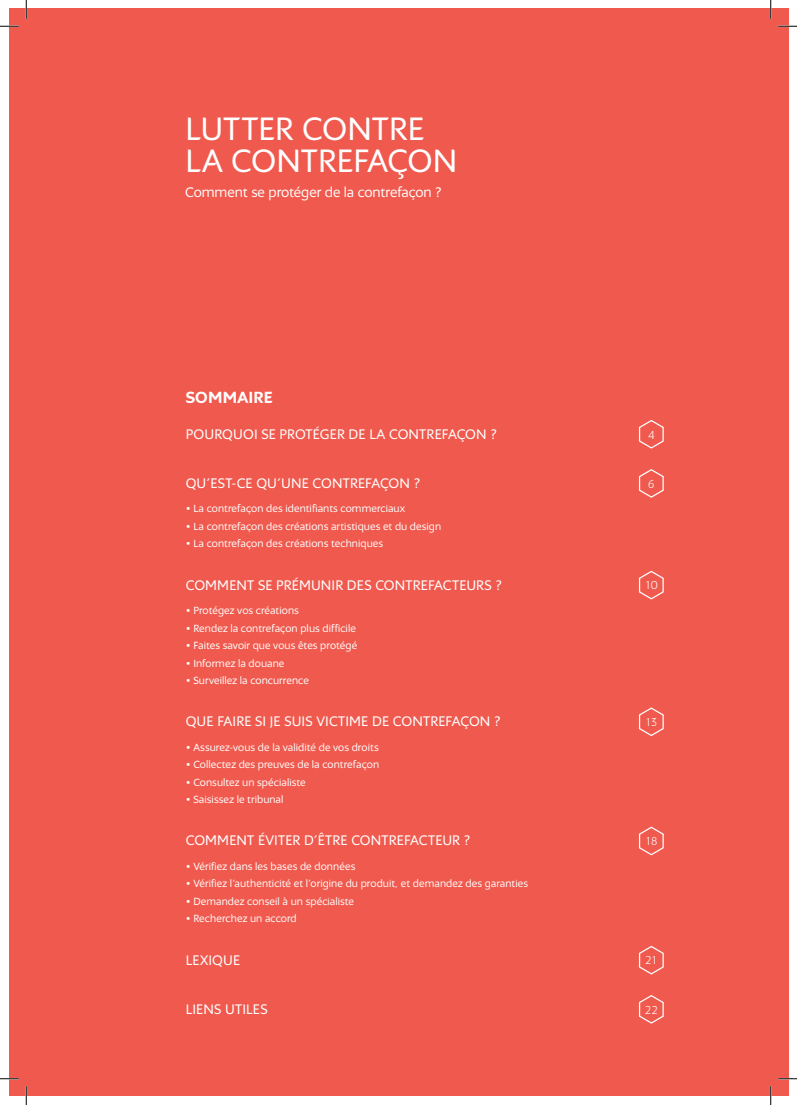
<style>
.page{position:relative;width:797px;height:1105px;background:#fff}
.page>*{position:absolute;margin:0;border:0;box-sizing:border-box;transform-origin:0 0}
.t1{font:35px/32.5px "Inpi";letter-spacing:.005em;color:#fff}
.t2{font:700 17.5px "Inpi";letter-spacing:.01em;color:#fff}
.t3{font:15px "Inpi";letter-spacing:.01em;color:#fff}
.t4{font:300 12.5px "Inpi";letter-spacing:-.07em;color:#fff}
.t5{font:11.25px "Inpi";letter-spacing:.005em;color:#fff}
.s1{font-weight:700}
</style>
<div class="page">
<div style="left:9px;top:9px;width:779px;height:1087px;background:#f0594d"></div>
<svg style="left:639px;top:420px;width:25px;height:29px"></svg>
<svg style="left:639px;top:469px;width:25px;height:29px"></svg>
<svg style="left:639px;top:570px;width:25px;height:30px"></svg>
<svg style="left:639px;top:707px;width:25px;height:30px"></svg>
<svg style="left:639px;top:826px;width:25px;height:30px"></svg>
<svg style="left:639px;top:945px;width:25px;height:30px"></svg>
<svg style="left:639px;top:995px;width:25px;height:29px"></svg>
<svg style="left:0;top:25px;width:19px;height:2px"></svg>
<svg style="left:778px;top:25px;width:19px;height:2px"></svg>
<svg style="left:0;top:1078px;width:19px;height:1px"></svg>
<svg style="left:778px;top:1078px;width:19px;height:1px"></svg>
<svg style="left:25px;top:0;width:2px;height:19px"></svg>
<svg style="left:25px;top:1086px;width:2px;height:19px"></svg>
<svg style="left:770px;top:0;width:1px;height:19px"></svg>
<svg style="left:770px;top:1086px;width:1px;height:19px"></svg>
<h1 class="t1" style="left:185px;top:113px;width:268px">Lutter contre<br>la contrefaçon</h1>
<h3 class="t3" style="left:185px;top:184px;width:258px">Comment se protéger de la contrefaçon ?</h3>
<h2 class="t2" style="left:186px;top:388px;width:88px">SOMMAIRE</h2>
<h3 class="t3" style="left:186px;top:426px;width:313px">Pourquoi se protéger de la contrefaçon ?</h3>
<p class="t4" style="left:647px;top:428px;width:8px">4</p>
<h3 class="t3" style="left:186px;top:475px;width:236px">Qu’est-ce qu’une contrefaçon ?</h3>
<p class="t4" style="left:647px;top:477px;width:8px">6</p>
<p class="t5" style="left:186px;top:503px;width:221px"><span class="s1">•</span> La contrefaçon des identifiants commerciaux</p>
<p class="t5" style="left:186px;top:520px;width:257px"><span class="s1">•</span> La contrefaçon des créations artistiques et du design</p>
<p class="t5" style="left:186px;top:538px;width:199px"><span class="s1">•</span> La contrefaçon des créations techniques</p>
<h3 class="t3" style="left:186px;top:576px;width:318px">Comment se prémunir des contrefacteurs ?</h3>
<p class="t4" style="left:644px;top:579px;width:15px">10</p>
<p class="t5" style="left:186px;top:604px;width:115px"><span class="s1">•</span> Protégez vos créations</p>
<p class="t5" style="left:186px;top:622px;width:172px"><span class="s1">•</span> Rendez la contrefaçon plus difficile</p>
<p class="t5" style="left:186px;top:639px;width:173px"><span class="s1">•</span> Faites savoir que vous êtes protégé</p>
<p class="t5" style="left:186px;top:657px;width:100px"><span class="s1">•</span> I nformez la douane</p>
<p class="t5" style="left:186px;top:674px;width:125px"><span class="s1">•</span> Surveillez la concurrence</p>
<h3 class="t3" style="left:186px;top:713px;width:316px">Que faire si je suis victime de contrefaçon ?</h3>
<p class="t4" style="left:645px;top:715px;width:14px">13</p>
<p class="t5" style="left:186px;top:741px;width:194px"><span class="s1">•</span> Assurez-vous de la validité de vos droits</p>
<p class="t5" style="left:186px;top:758px;width:195px"><span class="s1">•</span> Collectez des preuves de la contrefaçon</p>
<p class="t5" style="left:186px;top:776px;width:122px"><span class="s1">•</span> Consultez un spécialiste</p>
<p class="t5" style="left:186px;top:793px;width:99px"><span class="s1">•</span> Saisissez le tribunal</p>
<h3 class="t3" style="left:186px;top:832px;width:286px">Comment éviter d’être contrefacteur ?</h3>
<p class="t4" style="left:644px;top:835px;width:14px">18</p>
<p class="t5" style="left:186px;top:860px;width:171px"><span class="s1">•</span> Vérifiez dans les bases de données</p>
<p class="t5" style="left:186px;top:878px;width:344px"><span class="s1">•</span> Vérifiez l’authenticité et l’origine du produit, et demandez des garanties</p>
<p class="t5" style="left:186px;top:895px;width:170px"><span class="s1">•</span> Demandez conseil à un spécialiste</p>
<p class="t5" style="left:186px;top:913px;width:113px"><span class="s1">•</span> Recherchez un accord</p>
<h3 class="t3" style="left:186px;top:952px;width:54px">Lexique</h3>
<p class="t4" style="left:644px;top:954px;width:15px">21</p>
<h3 class="t3" style="left:186px;top:1001px;width:83px">liens utiles</h3>
<p class="t4" style="left:644px;top:1003px;width:15px">22</p>
</div>
